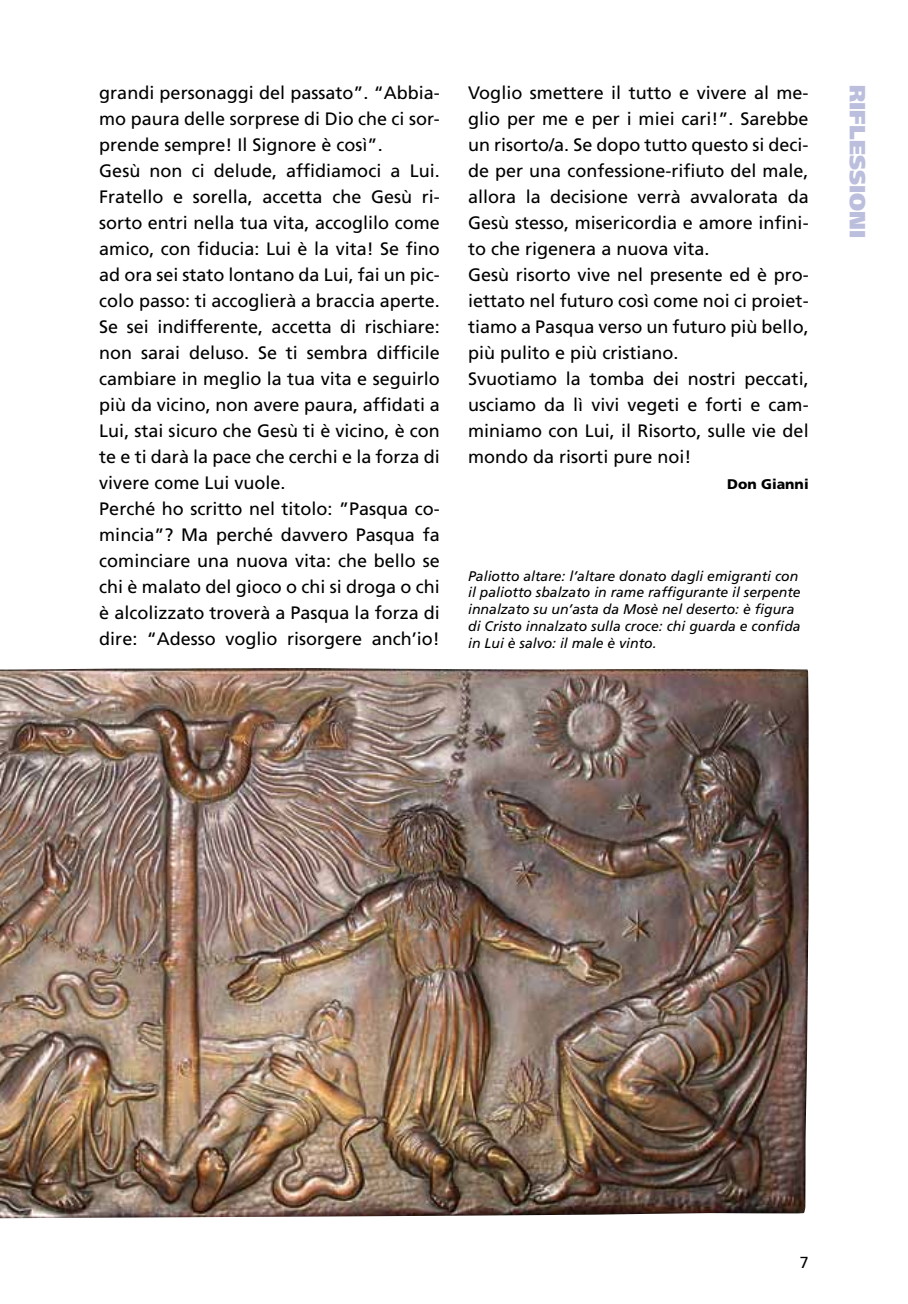
<style>
.page{position:relative;width:908px;height:1304px;background:#fff}
.page>*{position:absolute;margin:0;border:0;box-sizing:border-box;transform-origin:0 0}
.t1{font:900 22px "Frutiger";color:#bbbedc}
.t2{font:18px/26px "Frutiger";color:#000}
.t3{font:16px "Frutiger";color:#000}
.t4{font:italic 14px/16.8px "Frutiger";color:#000}
.t5{font:900 14px "Frutiger";color:#000}
</style>
<div class="page">
<img style="left:0;top:668px;width:808px;height:550px">
<p class="t2" style="left:99px;top:80px;width:342px">grandi personaggi del passato”. “Abbia&shy;mo paura delle sorprese di Dio che ci sor&shy;prende sempre! I l Signore è così”.<br>Gesù non ci delude, affidiamoci a Lui.<br>Fratello e sorella, accetta che Gesù ri&shy;sorto entri nella tua vita, accoglilo come amico, con fiducia: Lui è la vita! Se fino ad ora sei stato lontano da Lui, fai un pic&shy;colo passo: ti accoglierà a braccia aperte.<br>Se sei indifferente, accetta di rischiare: non sarai deluso. Se ti sembra difficile cambiare in meglio la tua vita e seguirlo più da vicino, non avere paura, affidati a Lui, stai sicuro che Gesù ti è vicino, è con te e ti darà la pace che cerchi e la forza di vivere come Lui vuole.<br>Perché ho scritto nel titolo: ”Pasqua co&shy;mincia”? Ma perché davvero Pasqua fa cominciare una nuova vita: che bello se chi è malato del gioco o chi si droga o chi è alcolizzato troverà a Pasqua la forza di dire: “Adesso voglio risorgere anch’io!</p>
<p class="t2" style="left:468px;top:79px;width:342px">Voglio smettere il tutto e vivere al me&shy;glio per me e per i miei cari!”. Sarebbe un risorto/a. Se dopo tutto questo si deci&shy;de per una confessione-rifiuto del male, allora la decisione verrà avvalorata da Gesù stesso, misericordia e amore infini&shy;to che rigenera a nuova vita.<br>Gesù risorto vive nel presente ed è pro&shy;iettato nel futuro così come noi ci proiet&shy;tiamo a Pasqua verso un futuro più bello, più pulito e più cristiano.<br>Svuotiamo la tomba dei nostri peccati, usciamo da lì vivi vegeti e forti e cam&shy;miniamo con Lui, il Risorto, sulle vie del mondo da risorti pure noi!</p>
<p class="t5" style="left:727px;top:476px;width:83px">Don Gianni</p>
<p class="t4" style="left:468px;top:567px;width:334px">Paliotto altare: l’altare donato dagli emigranti con il paliotto sbalzato in rame raffigurante il serpente innalzato su un’asta da Mosè nel deserto: è figura di Cristo innalzato sulla croce: chi guarda e confida in Lui è salvo: il male è vinto.</p>
<p class="t1" style="left:870px;top:85px;width:154px;rotate:90deg">riflessioni</p>
<p class="t3" style="left:799px;top:1253px;width:10px">7</p>
</div>
